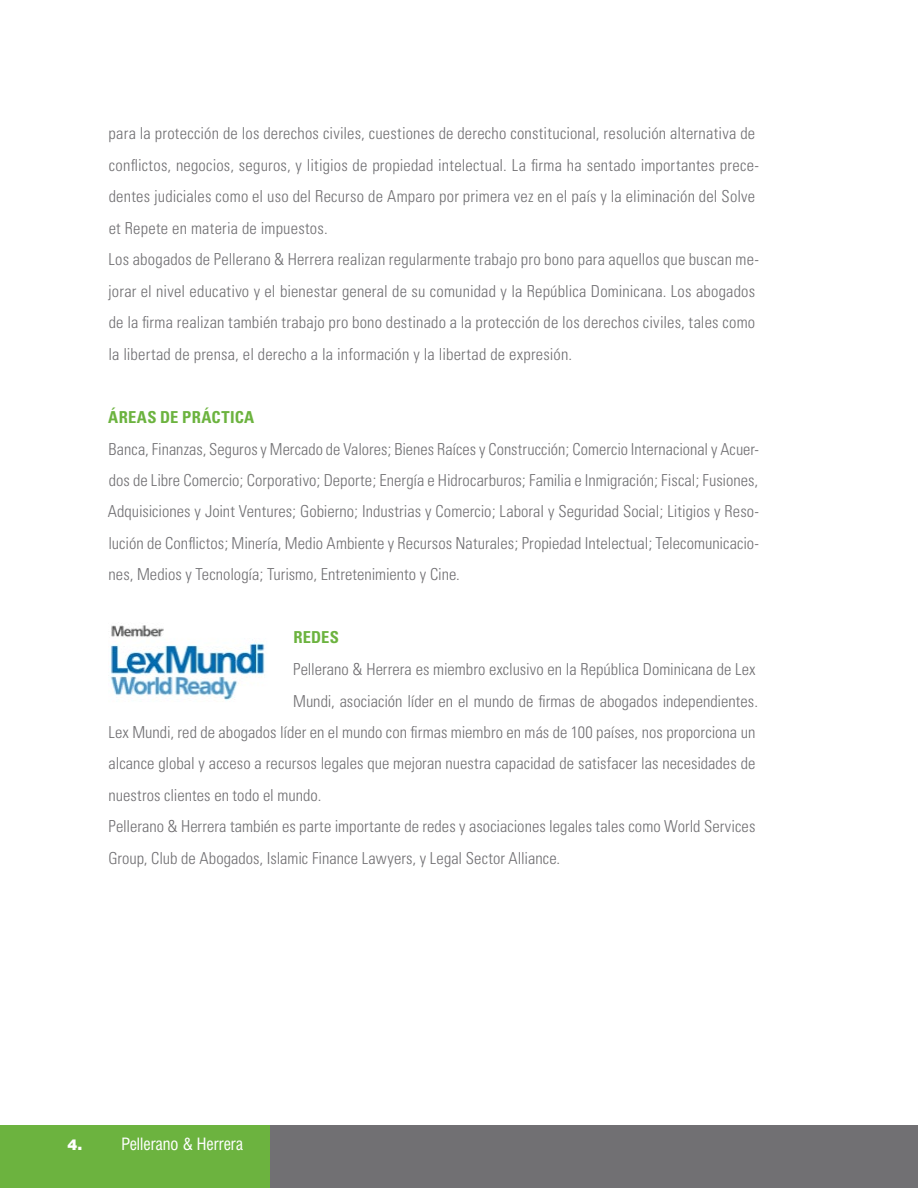
<style>
.page{position:relative;width:918px;height:1188px;background:#fff}
.page>*{position:absolute;margin:0;border:0;box-sizing:border-box;transform-origin:0 0}
.t1{font:300 condensed 16.5px/31.5px "Univers";letter-spacing:.005em;color:#717073}
.t2{font:700 condensed 16.5px "Univers";letter-spacing:.015em;color:#6cb33f}
.t3{font:condensed 16.5px "Swiss 721 BT";color:#fff}
.s1{font-weight:900;font-stretch:normal;font-size:15px}
</style>
<div class="page">
<div style="left:225px;top:1125px;width:693px;height:63px;background:#717073"></div>
<div style="left:0;top:1125px;width:270px;height:63px;background:#6cb33f"></div>
<img style="left:110px;top:625px;width:155px;height:76px">
<p class="t1" style="left:108px;top:118px;width:652px">para la protección de los derechos civiles, cuestiones de derecho constitucional, resolución alternativa de conflictos, negocios, seguros, y litigios de propiedad intelectual. La firma ha sentado importantes prece&shy;dentes judiciales como el uso del Recurso de Amparo por primera vez en el país y la eliminación del Solve et Repete en materia de impuestos.<br>Los abogados de Pellerano &amp; Herrera realizan regularmente trabajo pro bono para aquellos que buscan me&shy;jorar el nivel educativo y el bienestar general de su comunidad y la República Dominicana. Los abogados de la firma realizan también trabajo pro bono destinado a la protección de los derechos civiles, tales como la libertad de prensa, el derecho a la información y la libertad de expresión.</p>
<p class="t2" style="left:108px;top:407px;width:148px">ÁREAS DE PRÁCTICA</p>
<p class="t1" style="left:108px;top:433px;width:653px;text-align:justify">Banca, Finanzas, Seguros y Mercado de Valores; Bienes Raíces y Construcción; Comercio Internacional y Acuer&shy;dos de Libre Comercio; Corporativo; Deporte; Energía e Hidrocarburos; Familia e Inmigración; Fiscal; Fusiones, Adquisiciones y Joint Ventures; Gobierno; Industrias y Comercio; Laboral y Seguridad Social; Litigios y Reso&shy;lución de Conflictos; Minería, Medio Ambiente y Recursos Naturales; Propiedad Intelectual; Telecomunicacio&shy;nes, Medios y Tecnología; Turismo, Entretenimiento y Cine.</p>
<p class="t2" style="left:293px;top:628px;width:47px">REDES</p>
<p class="t1" style="left:293px;top:653px;width:464px">Pellerano &amp; Herrera es miembro exclusivo en la República Dominicana de Lex</p>
<p class="t1" style="left:293px;top:685px;width:466px">Mundi, asociación líder en el mundo de firmas de abogados independientes.</p>
<p class="t1" style="left:109px;top:716px;width:648px">Lex Mundi, red de abogados líder en el mundo con firmas miembro en más de 100 países, nos proporciona un</p>
<p class="t1" style="left:109px;top:748px;width:648px">alcance global y acceso a recursos legales que mejoran nuestra capacidad de satisfacer las necesidades de</p>
<p class="t1" style="left:109px;top:779px;width:214px">nuestros clientes en todo el mundo.</p>
<p class="t1" style="left:109px;top:811px;width:648px">Pellerano &amp; Herrera también es parte importante de redes y asociaciones legales tales como World Services</p>
<p class="t1" style="left:108px;top:842px;width:453px">Group, Club de Abogados, Islamic Finance Lawyers, y Legal Sector Alliance.</p>
<p class="t3" style="left:68px;top:1134px;width:177px"><span class="s1">4.</span> Pellerano &amp; Herrera</p>
</div>
